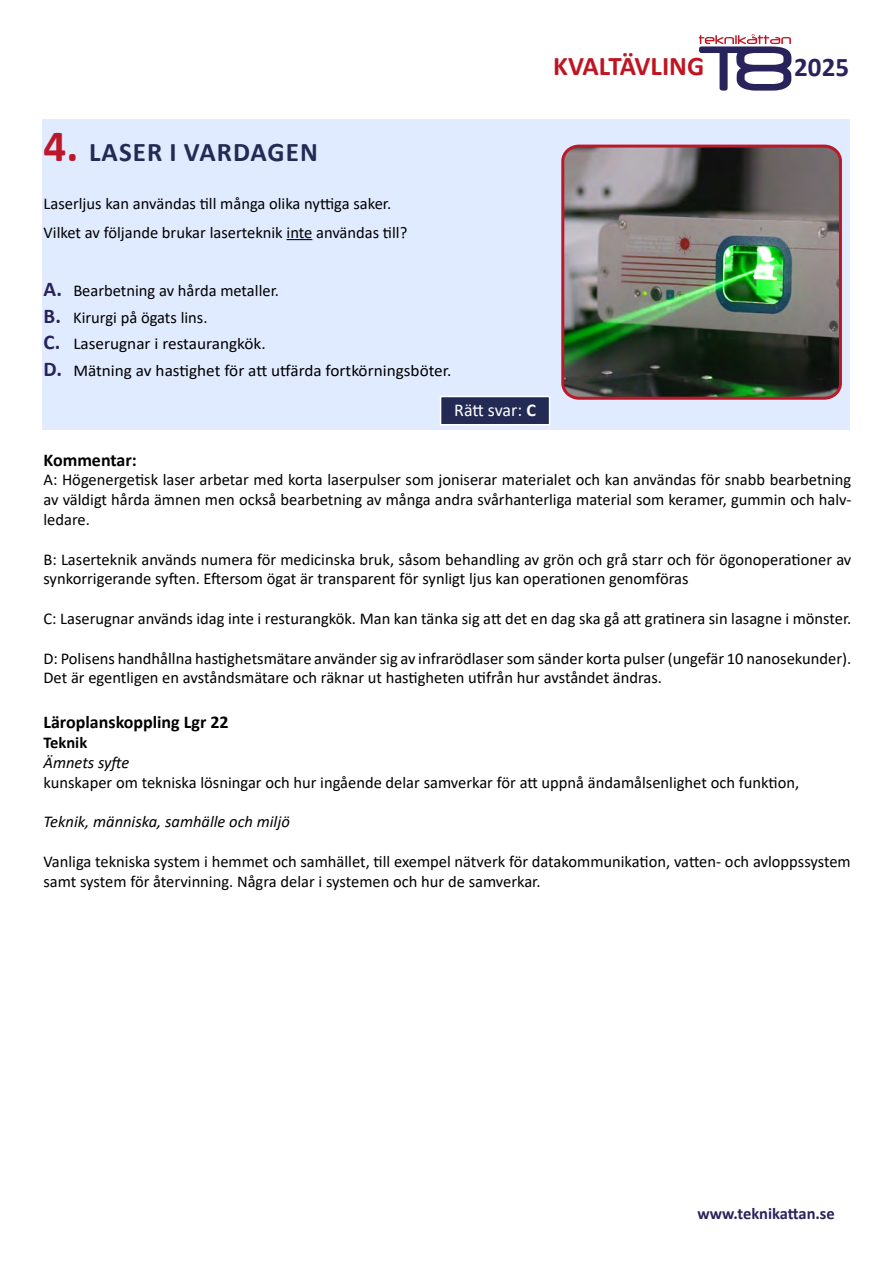
<style>
.page{position:relative;width:893px;height:1263px;background:#fff}
.page>*{position:absolute;margin:0;border:0;box-sizing:border-box;transform-origin:0 0}
.t1{font:700 27px "Calibri";letter-spacing:.04em;color:#232b55}
.t2{font:700 27px "Calibri";color:#bf1522}
.t3{font:700 27px "Calibri";color:#2a225b}
.t4{font:700 18px "Calibri";color:#000}
.t5{font:18px "Calibri";letter-spacing:-.01em;color:#fff}
.t6{font:16.5px/19.8px "Calibri";color:#000}
.t7{font:italic 16.5px "Calibri";color:#000}
.t8{font:700 16.5px "Calibri";color:#2a225b}
.t9{font:700 16.5px "Calibri";color:#000}
.s1{font-size:45px;color:#bd1829}
.s2{font-weight:700;font-size:21px;color:#2a225b}
.s3{font-weight:700}
</style>
<div class="page">
<svg style="left:699px;top:34px;width:92px;height:57px"></svg>
<div style="left:43px;top:119px;width:807px;height:310px;background:#e1ebff"></div>
<svg style="left:287px;top:239px;width:25px;height:1px"></svg>
<img style="left:565px;top:149px;width:273px;height:247px">
<div style="left:561px;top:145px;width:281px;height:255px;border:3px solid #bd1829;border-radius:16px"></div>
<div style="left:441px;top:396px;width:109px;height:29px;background:#232b55"></div>
<div style="left:440px;top:396px;width:110px;height:29px;border:2px solid #fff"></div>
<h1 class="t2" style="left:553px;top:47px;width:152px">KVALTÄVLING</h1>
<h1 class="t3" style="left:794px;top:48px;width:56px">2025</h1>
<h1 class="t1" style="left:44px;top:133px;width:276px"><span class="s1">4.</span> LASER I VARDAGEN</h1>
<p class="t6" style="left:44px;top:189px;width:365px;line-height:28.3px">Laserljus kan användas till många olika nyttiga saker.<br>Vilket av följande brukar laserteknik inte användas till?</p>
<p class="t6" style="left:44px;top:277px;width:409px;line-height:26.5px"><span class="s2">A.</span> Bearbetning av hårda metaller.<br><span class="s2">B.</span> Kirurgi på ögats lins.<br><span class="s2">C.</span> Laserugnar i restaurangkök.<br><span class="s2">D.</span> Mätning av hastighet för att utfärda fortkörningsböter.</p>
<p class="t5" style="left:454px;top:398px;width:83px">Rätt svar: <span class="s3">C</span></p>
<p class="t4" style="left:43px;top:447px;width:95px">Kommentar:</p>
<p class="t6" style="left:43px;top:470px;width:809px;text-align:justify">A: Högenergetisk laser arbetar med korta laserpulser som joniserar materialet och kan användas för snabb bearbetning av väldigt hårda ämnen men också bearbetning av många andra svårhanterliga material som keramer, gummin och halv&shy;ledare.</p>
<p class="t6" style="left:43px;top:549px;width:809px">B: Laserteknik används numera för medicinska bruk, såsom behandling av grön och grå starr och för ögonoperationer av synkorrigerande syften. Eftersom ögat är transparent för synligt ljus kan operationen genomföras</p>
<p class="t6" style="left:43px;top:608px;width:809px">C: Laserugnar används idag inte i resturangkök. Man kan tänka sig att det en dag ska gå att gratinera sin lasagne i mönster.</p>
<p class="t6" style="left:43px;top:648px;width:809px">D: Polisens handhållna hastighetsmätare använder sig av infrarödlaser som sänder korta pulser (ungefär 10 nanosekunder).<br>Det är egentligen en avståndsmätare och räknar ut hastigheten utifrån hur avståndet ändras.</p>
<p class="t4" style="left:43px;top:710px;width:187px">Läroplanskoppling Lgr 22</p>
<p class="t9" style="left:43px;top:731px;width:45px">Teknik</p>
<p class="t7" style="left:43px;top:751px;width:87px">Ämnets syfte</p>
<p class="t6" style="left:43px;top:772px;width:757px">kunskaper om tekniska lösningar och hur ingående delar samverkar för att uppnå ändamålsenlighet och funktion,</p>
<p class="t7" style="left:43px;top:810px;width:248px">Teknik, människa, samhälle och miljö</p>
<p class="t6" style="left:43px;top:851px;width:809px">Vanliga tekniska system i hemmet och samhället, till exempel nätverk för datakommunikation, vatten- och avloppssystem samt system för återvinning. Några delar i systemen och hur de samverkar.</p>
<p class="t8" style="left:697px;top:1202px;width:139px">www.teknikattan.se</p>
</div>
